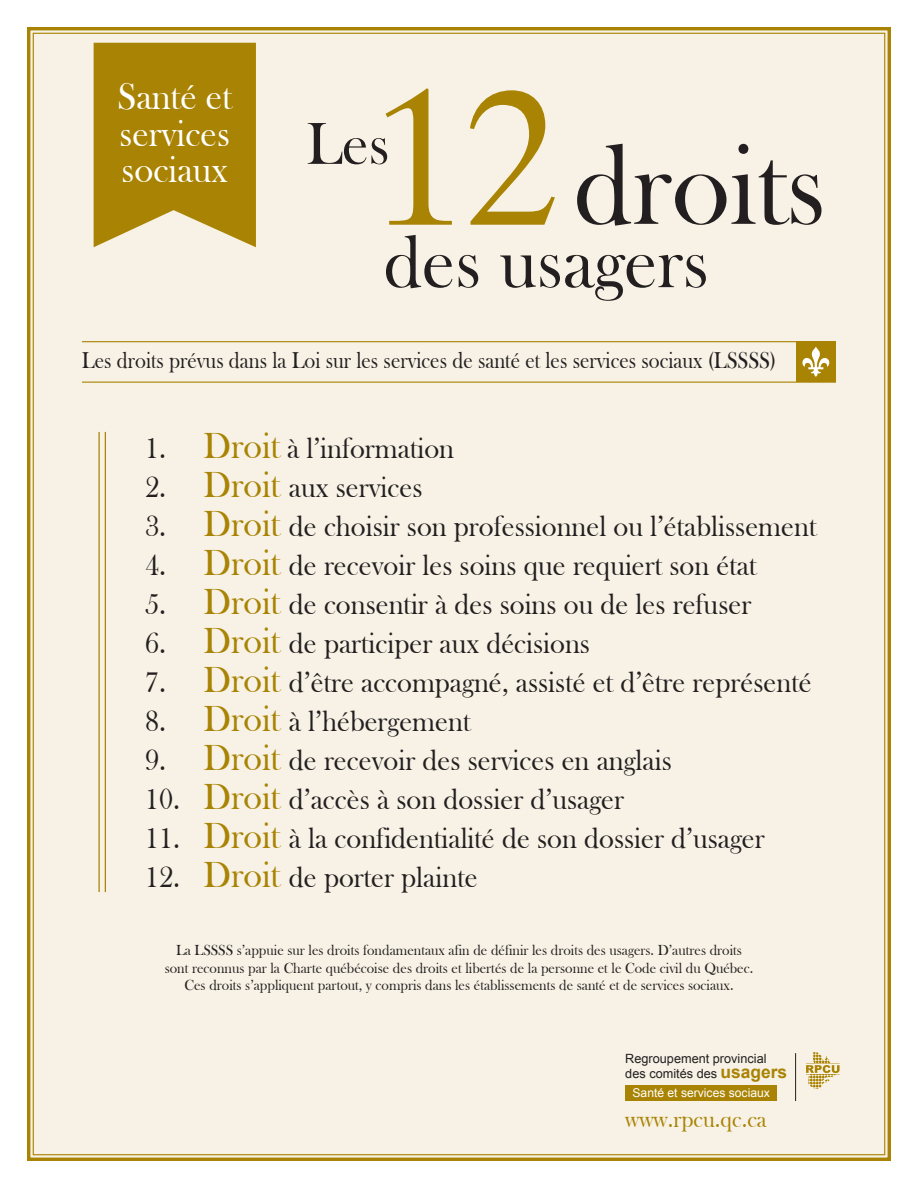
<style>
.page{position:relative;width:918px;height:1188px;background:#fff}
.page>*{position:absolute;margin:0;border:0;box-sizing:border-box;transform-origin:0 0}
.t1{font:117px "Bask Old Face";color:#231f20;scale:.96 1}
.t2{font:76.35px "Bask Old Face";color:#231f20;scale:.96 1}
.t3{font:61.2px "Bask Old Face";color:#231f20;scale:.96 1}
.t4{font:37.95px/36.5px "Bask Old Face";color:#fff;text-align:justify;scale:.96 1}
.t5{font:29.85px "Bask Old Face";color:#231f20;scale:.96 1}
.t6{font:24px "Bask Old Face";color:#a98303;scale:.96 1}
.t7{font:23.55px "Bask Old Face";color:#231f20;scale:.89 1}
.t8{font:15px/17.2px "Bask Old Face";color:#231f20;text-align:center;scale:.96 1}
.t9{font:12.75px/15.3px "Arial";color:#231f20}
.t10{font:12.15px "Arial";color:#fff}
.s1{font-family:"Times Ten";font-size:192px;color:#a98303}
.s2{font-size:37.35px;color:#a98303}
.s3{font-weight:700;font-size:17.4px;color:#a98303}
</style>
<div class="page">
<div style="left:27px;top:27px;width:864px;height:1134px;background:#f7f2e5"></div>
<svg style="left:92px;top:43px;width:164px;height:204px;background:#b18f1c"></svg>
<hr style="left:795px;top:1053px;width:1px;height:48px;background:#231f20">
<div style="left:626px;top:1085px;width:151px;height:16px;background:#a98303"></div>
<svg style="left:806px;top:1052px;width:34px;height:37px"></svg>
<hr style="left:105px;top:432px;width:1px;height:460px;background:#a98303">
<hr style="left:98px;top:432px;width:2px;height:460px;background:#a98303">
<hr style="left:82px;top:341px;width:754px;height:1px;background:#a98303">
<hr style="left:82px;top:382px;width:754px;height:1px;background:#a98303">
<div style="left:797px;top:341px;width:39px;height:41px;background:#a98303"></div>
<svg style="left:802px;top:347px;width:28px;height:30px"></svg>
<p class="t4" style="left:118px;top:79px;width:121px">Santé et services sociaux</p>
<h1 class="t1" style="left:375px;top:121px;width:471px"><span class="s1">12</span> droits</h1>
<h2 class="t2" style="left:384px;top:220px;width:340px">des usagers</h2>
<h3 class="t3" style="left:306px;top:110px;width:88px">Les</h3>
<p class="t7" style="left:82px;top:348px;width:782px">Les droits prévus dans la Loi sur les services de santé et les services sociaux (LSSSS)</p>
<p class="t5" style="left:145px;top:431px;width:324px">1. <span class="s2">Droit</span> à l’information</p>
<p class="t5" style="left:145px;top:470px;width:291px">2. <span class="s2">Droit</span> aux services</p>
<p class="t5" style="left:145px;top:509px;width:701px">3. <span class="s2">Droit</span> de choisir son professionnel ou l’établissement</p>
<p class="t5" style="left:145px;top:548px;width:638px">4. <span class="s2">Droit</span> de recevoir les soins que requiert son état</p>
<p class="t5" style="left:145px;top:587px;width:633px">5. <span class="s2">Droit</span> de consentir à des soins ou de les refuser</p>
<p class="t5" style="left:145px;top:626px;width:465px">6. <span class="s2">Droit</span> de participer aux décisions</p>
<p class="t5" style="left:145px;top:665px;width:696px">7. <span class="s2">Droit</span> d’être accompagné, assisté et d’être représenté</p>
<p class="t5" style="left:145px;top:704px;width:340px">8. <span class="s2">Droit</span> à l’hébergement</p>
<p class="t5" style="left:145px;top:743px;width:550px">9. <span class="s2">Droit</span> de recevoir des services en anglais</p>
<p class="t5" style="left:145px;top:782px;width:501px">10. <span class="s2">Droit</span> d’accès à son dossier d’usager</p>
<p class="t5" style="left:145px;top:821px;width:647px">11. <span class="s2">Droit</span> à la confidentialité de son dossier d’usager</p>
<p class="t5" style="left:145px;top:860px;width:348px">12. <span class="s2">Droit</span> de porter plainte</p>
<p class="t8" style="left:165px;top:942px;width:615px">La LSSSS s’appuie sur les droits fondamentaux afin de définir les droits des usagers. D’autres droits sont reconnus par la Charte québécoise des droits et libertés de la personne et le Code civil du Québec.<br>Ces droits s’appliquent partout, y compris dans les établissements de santé et de services sociaux.</p>
<p class="t9" style="left:625px;top:1051px;width:163px">Regroupement provincial des comités des <span class="s3">usagers</span></p>
<p class="t10" style="left:633px;top:1085px;width:139px">Santé et services sociaux</p>
<p class="t6" style="left:625px;top:1106px;width:149px">www.rpcu.qc.ca</p>
</div>
